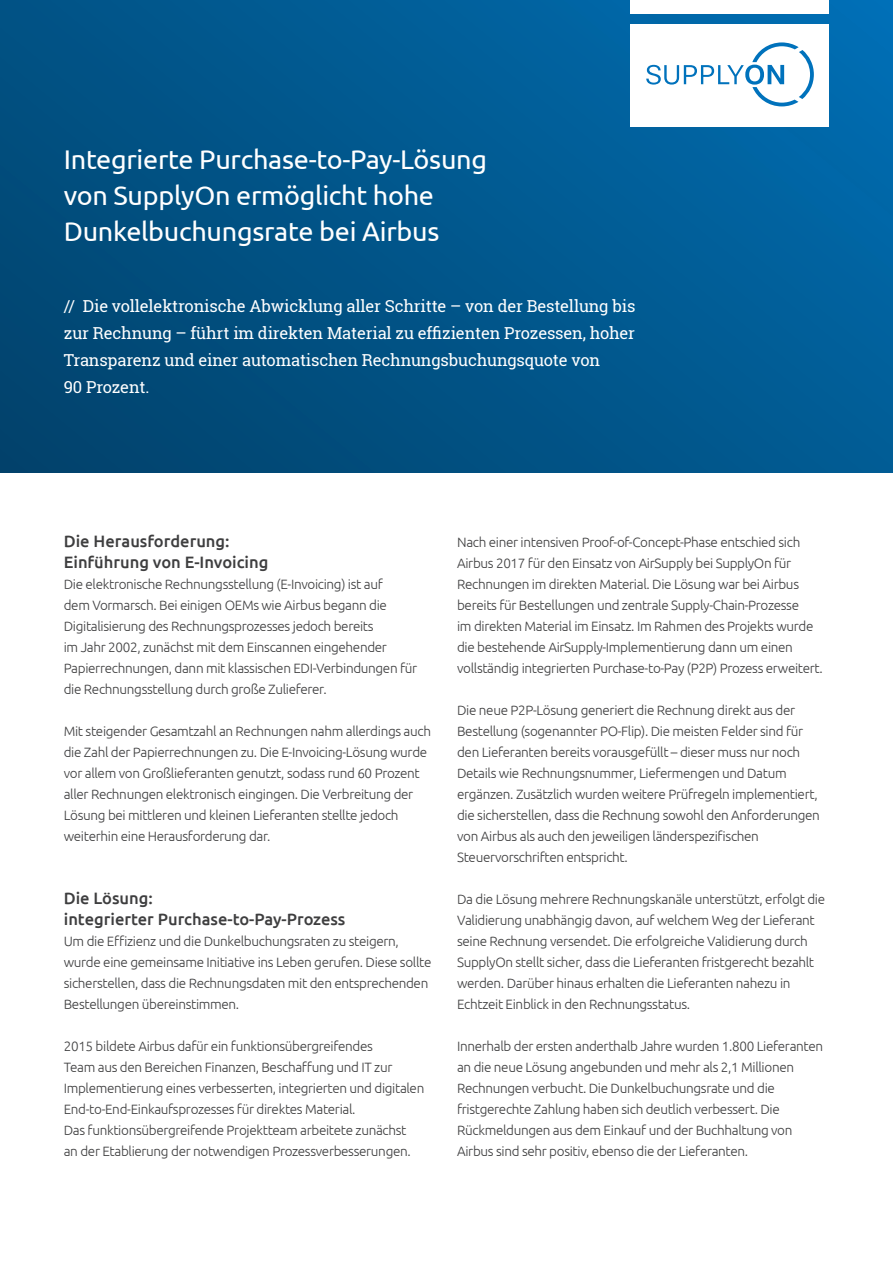
<style>
.page{position:relative;width:893px;height:1263px;background:#fff}
.page>*{position:absolute;margin:0;border:0;box-sizing:border-box;transform-origin:0 0}
.Titel{font:27px/36px "Ubuntu";letter-spacing:-.01em;color:#fff}
.Anreißer{font:16.5px/27px "Roboto Slab";letter-spacing:-.01em;color:#fff}
.Text__Überschrift{font:500 16.5px "Ubuntu";color:#3e3e3f}
.Fließtext{font:300 13.5px/21px "Ubuntu";letter-spacing:-.025em;color:#3e3e3f}
</style>
<div class="page">
<svg style="left:0;top:0;width:893px;height:472px;background:#01568c"></svg>
<div style="left:631px;top:24px;width:198px;height:103px;background:#fff"></div>
<div style="left:631px;top:0;width:198px;height:14px;background:#fff"></div>
<svg style="left:646px;top:42px;width:168px;height:64px"></svg>
<p class="Titel" style="left:64px;top:141px;width:425px">Integrierte Purchase-to-Pay-Lösung von SupplyOn ermöglicht hohe<br>Dunkelbuchungsrate bei Airbus</p>
<p class="Anreißer" style="left:64px;top:292px;width:573px">// Die vollelektronische Abwicklung aller Schritte – von der Bestellung bis zur Rechnung – führt im direkten Material zu effizienten Prozessen, hoher Transparenz und einer automatischen Rechnungsbuchungsquote von<br>90 Prozent.</p>
<p class="Text__Überschrift" style="left:64px;top:530px;width:167px">Die Herausforderung:</p>
<p class="Text__Überschrift" style="left:64px;top:551px;width:206px">Einführung von E-Invoicing</p>
<p class="Fließtext" style="left:64px;top:573px;width:355px">Die elektronische Rechnungsstellung (E-Invoicing) ist auf<br>dem Vormarsch. Bei einigen OEMs wie Airbus begann die Digitalisierung des Rechnungsprozesses jedoch bereits<br>im Jahr 2002, zunächst mit dem Einscannen eingehender Papierrechnungen, dann mit klassischen EDI-Verbindungen für die Rechnungsstellung durch große Zulieferer.</p>
<p class="Fließtext" style="left:64px;top:720px;width:369px">Mit steigender Gesamtzahl an Rechnungen nahm allerdings auch die Zahl der Papierrechnungen zu. Die E-Invoicing-Lösung wurde vor allem von Großlieferanten genutzt, sodass rund 60 Prozent aller Rechnungen elektronisch eingingen. Die Verbreitung der Lösung bei mittleren und kleinen Lieferanten stellte jedoch weiterhin eine Herausforderung dar.</p>
<p class="Text__Überschrift" style="left:64px;top:887px;width:91px">Die Lösung:</p>
<p class="Text__Überschrift" style="left:64px;top:908px;width:283px">integrierter Purchase-to-Pay-Prozess</p>
<p class="Fließtext" style="left:64px;top:930px;width:369px">Um die Effizienz und die Dunkelbuchungsraten zu steigern, wurde eine gemeinsame Initiative ins Leben gerufen. Diese sollte sicherstellen, dass die Rechnungsdaten mit den entsprechenden Bestellungen übereinstimmen.</p>
<p class="Fließtext" style="left:64px;top:1035px;width:362px">2015 bildete Airbus dafür ein funktionsübergreifendes<br>Team aus den Bereichen Finanzen, Beschaffung und IT zur Implementierung eines verbesserten, integrierten und digitalen End-to-End-Einkaufsprozesses für direktes Material.</p>
<p class="Fließtext" style="left:64px;top:1119px;width:348px">Das funktionsübergreifende Projektteam arbeitete zunächst an der Etablierung der notwendigen Prozessverbesserungen.</p>
<p class="Fließtext" style="left:457px;top:531px;width:367px">Nach einer intensiven Proof-of-Concept-Phase entschied sich Airbus 2017 für den Einsatz von AirSupply bei SupplyOn für Rechnungen im direkten Material. Die Lösung war bei Airbus bereits für Bestellungen und zentrale Supply-Chain-Prozesse<br>im direkten Material im Einsatz. Im Rahmen des Projekts wurde die bestehende AirSupply-Implementierung dann um einen vollständig integrierten Purchase-to-Pay (P2P) Prozess erweitert.</p>
<p class="Fließtext" style="left:457px;top:699px;width:364px">Die neue P2P-Lösung generiert die Rechnung direkt aus der Bestellung (sogenannter PO-Flip). Die meisten Felder sind für den Lieferanten bereits vorausgefüllt – dieser muss nur noch Details wie Rechnungsnummer, Liefermengen und Datum ergänzen. Zusätzlich wurden weitere Prüfregeln implementiert, die sicherstellen, dass die Rechnung sowohl den Anforderungen von Airbus als auch den jeweiligen länderspezifischen Steuervorschriften entspricht.</p>
<p class="Fließtext" style="left:457px;top:888px;width:370px">Da die Lösung mehrere Rechnungskanäle unterstützt, erfolgt die Validierung unabhängig davon, auf welchem Weg der Lieferant seine Rechnung versendet. Die erfolgreiche Validierung durch SupplyOn stellt sicher, dass die Lieferanten fristgerecht bezahlt werden. Darüber hinaus erhalten die Lieferanten nahezu in Echtzeit Einblick in den Rechnungsstatus.</p>
<p class="Fließtext" style="left:457px;top:1035px;width:368px">Innerhalb der ersten anderthalb Jahre wurden 1.800 Lieferanten an die neue Lösung angebunden und mehr als 2,1 Millionen Rechnungen verbucht. Die Dunkelbuchungsrate und die fristgerechte Zahlung haben sich deutlich verbessert. Die Rückmeldungen aus dem Einkauf und der Buchhaltung von Airbus sind sehr positiv, ebenso die der Lieferanten.</p>
</div>
